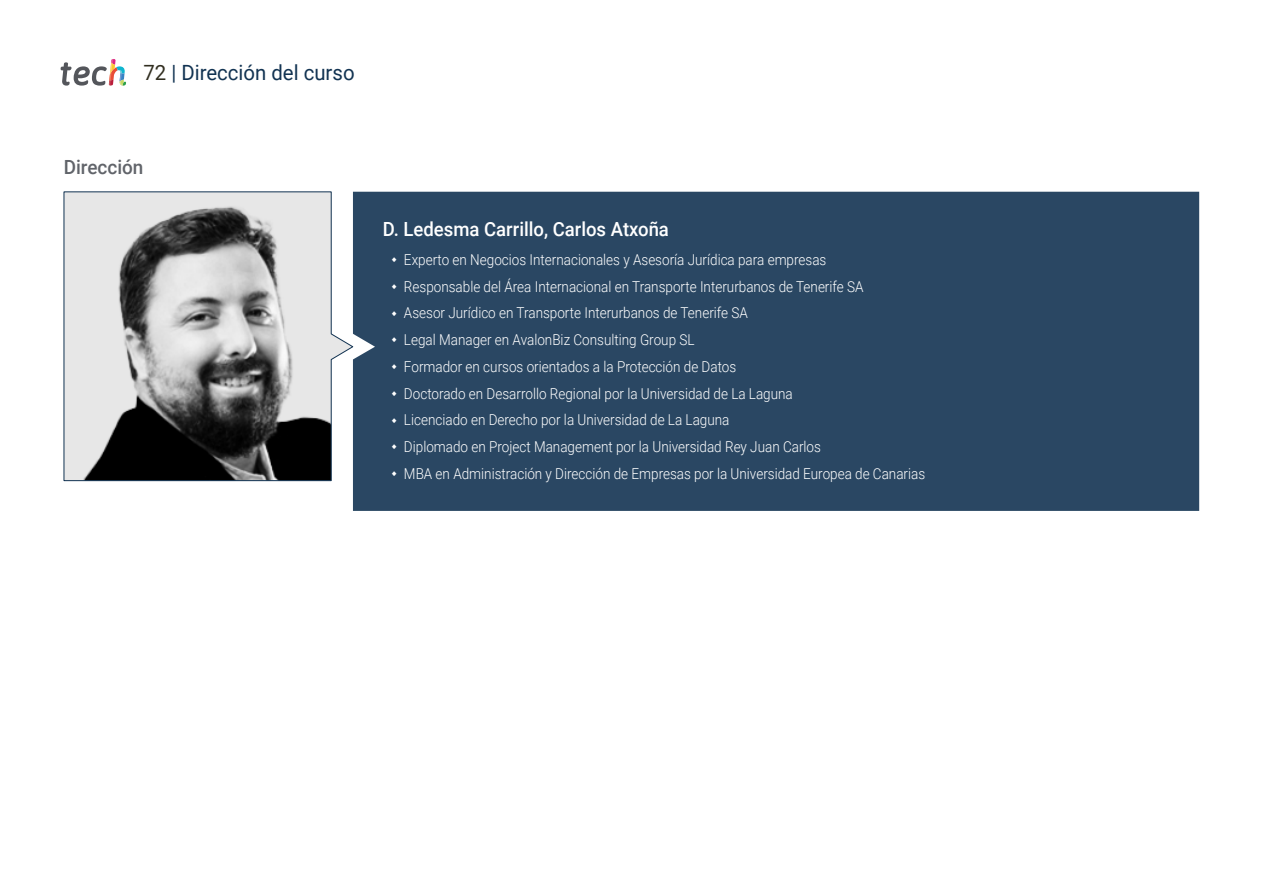
<style>
.page{position:relative;width:1263px;height:893px;background:#fff}
.page>*{position:absolute;margin:0;border:0;box-sizing:border-box;transform-origin:0 0}
.t1{font:21px "Roboto";color:#123352}
.t2{font:500 19.5px "Roboto";color:#fff;scale:.95 1}
.t3{font:500 19.5px "Roboto";color:#61646a}
.t4{font:300 15px/26.7px "Roboto";color:#fff;scale:.9 1}
.s1{color:#312e20}
</style>
<div class="page">
<div style="left:353px;top:192px;width:846px;height:319px;background:#2a4763"></div>
<svg style="left:64px;top:191px;width:289px;height:290px;background:#a0a0a1"></svg>
<svg style="left:61px;top:59px;width:65px;height:27px"></svg>
<svg style="left:392px;top:257px;width:5px;height:5px"></svg>
<svg style="left:392px;top:284px;width:5px;height:5px"></svg>
<svg style="left:392px;top:311px;width:5px;height:5px"></svg>
<svg style="left:392px;top:337px;width:5px;height:5px"></svg>
<svg style="left:392px;top:364px;width:5px;height:5px"></svg>
<svg style="left:392px;top:391px;width:5px;height:5px"></svg>
<svg style="left:392px;top:418px;width:5px;height:5px"></svg>
<svg style="left:392px;top:444px;width:5px;height:5px"></svg>
<svg style="left:392px;top:471px;width:5px;height:5px"></svg>
<h1 class="t1" style="left:144px;top:57px;width:213px"><span class="s1">72</span> | Dirección del curso</h1>
<h2 class="t3" style="left:64px;top:154px;width:81px">Dirección</h2>
<h2 class="t2" style="left:383px;top:215px;width:303px">D. Ledesma Carrillo, Carlos Atxoña</h2>
<p class="t4" style="left:404px;top:246px;width:581px">Experto en Negocios Internacionales y Asesoría Jurídica para empresas<br>Responsable del Área Internacional en Transporte Interurbanos de Tenerife SA<br>Asesor Jurídico en Transporte Interurbanos de Tenerife SA<br>Legal Manager en AvalonBiz Consulting Group SL<br>Formador en cursos orientados a la Protección de Datos<br>Doctorado en Desarrollo Regional por la Universidad de La Laguna<br>Licenciado en Derecho por la Universidad de La Laguna<br>Diplomado en Project Management por la Universidad Rey Juan Carlos<br>MBA en Administración y Dirección de Empresas por la Universidad Europea de Canarias</p>
</div>
